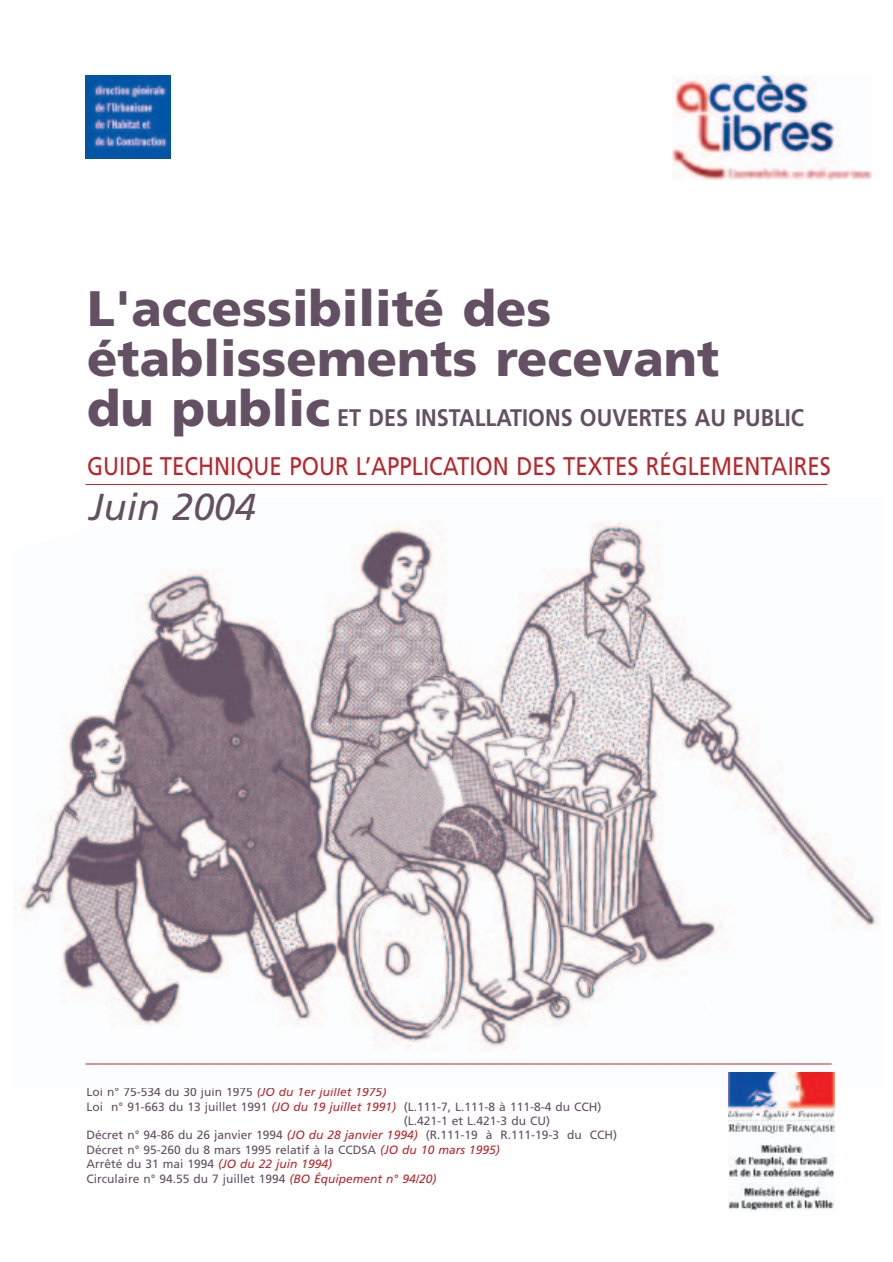
<style>
.page{position:relative;width:893px;height:1262px;background:#fff}
.page>*{position:absolute;margin:0;border:0;box-sizing:border-box;transform-origin:0 0}
.t1{font:900 49.8px/49.8px "Frutiger";color:#645063}
.t2{font:italic 37.5px "Frutiger";color:#645063}
.t3{font:25.5px "Frutiger";color:#b7282e;scale:.87 1}
.t4{font:700 24px "Frutiger";color:#645063;scale:.9 1}
.t5{font:12px "Frutiger";color:#645063}
.s1{font-weight:900;font-size:49.8px}
.s2{font-style:italic;color:#b7282e}
</style>
<div class="page">
<img style="left:13px;top:521px;width:866px;height:566px">
<img style="left:672px;top:75px;width:199px;height:105px">
<img style="left:728px;top:1072px;width:106px;height:138px">
<hr style="left:85px;top:1063px;width:746px;height:1px;background:#b7282e">
<hr style="left:85px;top:484px;width:742px;height:1px;background:#b7282e">
<img style="left:85px;top:75px;width:85px;height:84px">
<h1 class="t1" style="left:87px;top:288px;width:633px">L'accessibilité des établissements recevant</h1>
<h3 class="t4" style="left:87px;top:408px;width:798px"><span class="s1">du public</span> ET DES INSTALLATIONS OUVERTES AU PUBLIC</h3>
<h3 class="t3" style="left:87px;top:456px;width:856px">GUIDE TECHNIQUE POUR L’APPLICATION DES TEXTES RÉGLEMENTAIRES</h3>
<h2 class="t2" style="left:89px;top:492px;width:168px">Juin 2004</h2>
<p class="t5" style="left:87px;top:1087px;width:301px">Loi n° 75-534 du 30 juin 1975 <span class="s2">(JO du 1er juillet 1975)</span></p>
<p class="t5" style="left:87px;top:1101px;width:516px">Loi n° 91-663 du 13 juillet 1991 <span class="s2">(JO du 19 juillet 1991)</span> (L.111-7, L.111-8 à 111-8-4 du CCH)</p>
<p class="t5" style="left:404px;top:1116px;width:148px">(L.421-1 et L.421-3 du CU)</p>
<p class="t5" style="left:87px;top:1130px;width:532px">Décret n° 94-86 du 26 janvier 1994 <span class="s2">(JO du 28 janvier 1994)</span> (R.111-19 à R.111-19-3 du CCH)</p>
<p class="t5" style="left:87px;top:1144px;width:414px">Décret n° 95-260 du 8 mars 1995 relatif à la CCDSA <span class="s2">(JO du 10 mars 1995)</span></p>
<p class="t5" style="left:87px;top:1159px;width:247px">Arrêté du 31 mai 1994 <span class="s2">(JO du 22 juin 1994)</span></p>
<p class="t5" style="left:87px;top:1173px;width:351px">Circulaire n° 94.55 du 7 juillet 1994 <span class="s2">(BO Équipement n° 94/20)</span></p>
</div>
